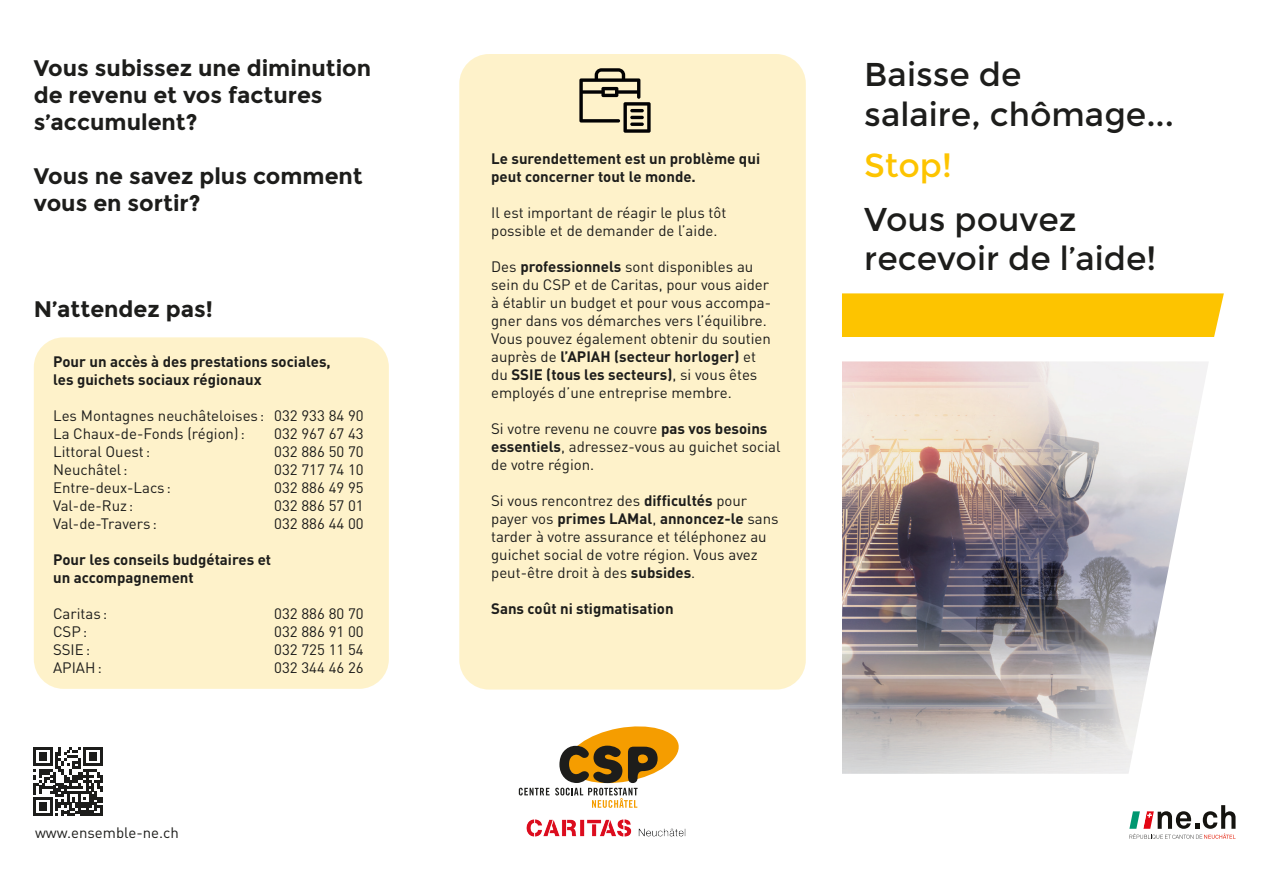
<style>
.page{position:relative;width:1263px;height:893px;background:#fff}
.page>*{position:absolute;margin:0;border:0;box-sizing:border-box;transform-origin:0 0}
.t1{font:33px "Montserrat";color:#1d1d1b}
.t2{font:33px "Montserrat";color:#fdc400}
.t3{font:700 22.5px/27px "Montserrat";color:#1d1d1b}
.t4{font:15px/18px "DIN Pro";color:#1d1d1b}
.t5{font:700 15px/18px "DIN Pro";color:#1d1d1b}
.s1{font-weight:700}
</style>
<div class="page">
<div style="left:459px;top:54px;width:347px;height:636px;background:#fef2ca;border-radius:30px"></div>
<div style="left:842px;top:293px;width:382px;height:44px;background:#fdc400"></div>
<img style="left:526px;top:819px;width:160px;height:18px">
<svg style="left:519px;top:788px;width:30px;height:7px"></svg>
<svg style="left:555px;top:726px;width:124px;height:82px"></svg>
<svg style="left:1129px;top:805px;width:106px;height:34px"></svg>
<img style="left:842px;top:361px;width:366px;height:413px">
<svg style="left:33px;top:747px;width:70px;height:69px"></svg>
<div style="left:34px;top:337px;width:355px;height:352px;background:#fef2ca;border-radius:30px"></div>
<svg style="left:579px;top:68px;width:72px;height:65px"></svg>
<hr style="left:630px;top:123px;width:14px;height:3px;background:#020203;border-radius:2px">
<p class="t3" style="left:34px;top:54px;width:339px">Vous subissez une diminution de revenu et vos factures</p>
<p class="t3" style="left:34px;top:108px;width:165px">s’accumulent?</p>
<p class="t3" style="left:34px;top:162px;width:330px">Vous ne savez plus comment vous en sortir?</p>
<p class="t3" style="left:34px;top:296px;width:181px">N’attendez pas!</p>
<p class="t5" style="left:53px;top:351px;width:279px">Pour un accès à des prestations sociales,</p>
<p class="t5" style="left:53px;top:369px;width:210px">les guichets sociaux régionaux</p>
<p class="t4" style="left:53px;top:405px;width:312px">Les Montagnes neuchâteloises : 032 933 84 90</p>
<p class="t4" style="left:53px;top:423px;width:193px">La Chaux-de-Fonds (région):</p>
<p class="t4" style="left:274px;top:423px;width:91px">032 967 67 43</p>
<p class="t4" style="left:53px;top:441px;width:99px">Littoral Ouest:</p>
<p class="t4" style="left:274px;top:441px;width:91px">032 886 50 70</p>
<p class="t4" style="left:53px;top:459px;width:76px">Neuchâtel:</p>
<p class="t4" style="left:274px;top:459px;width:91px">032 717 74 10</p>
<p class="t4" style="left:53px;top:477px;width:119px">Entre-deux-Lacs :</p>
<p class="t4" style="left:274px;top:477px;width:91px">032 886 49 95</p>
<p class="t4" style="left:53px;top:495px;width:82px">Val-de-Ruz :</p>
<p class="t4" style="left:274px;top:495px;width:91px">032 886 57 01</p>
<p class="t4" style="left:53px;top:513px;width:105px">Val-de-Travers :</p>
<p class="t4" style="left:274px;top:513px;width:91px">032 886 44 00</p>
<p class="t5" style="left:53px;top:549px;width:220px">Pour les conseils budgétaires et</p>
<p class="t5" style="left:53px;top:567px;width:142px">un accompagnement</p>
<p class="t4" style="left:53px;top:603px;width:56px">Caritas :</p>
<p class="t4" style="left:274px;top:603px;width:91px">032 886 80 70</p>
<p class="t4" style="left:53px;top:621px;width:36px">CSP:</p>
<p class="t4" style="left:274px;top:621px;width:91px">032 886 91 00</p>
<p class="t4" style="left:53px;top:639px;width:39px">SSIE:</p>
<p class="t4" style="left:274px;top:639px;width:91px">032 725 11 54</p>
<p class="t4" style="left:53px;top:657px;width:50px">APIAH:</p>
<p class="t4" style="left:274px;top:657px;width:91px">032 344 46 26</p>
<p class="t4" style="left:35px;top:822px;width:145px">www.ensemble-ne.ch</p>
<p class="t5" style="left:491px;top:148px;width:270px">Le surendettement est un problème qui peut concerner tout le monde.</p>
<p class="t4" style="left:491px;top:202px;width:237px">Il est important de réagir le plus tôt</p>
<p class="t4" style="left:491px;top:220px;width:228px">possible et de demander de l’aide.</p>
<p class="t4" style="left:491px;top:256px;width:282px">Des <span class="s1">professionnels</span> sont disponibles au sein du CSP et de Caritas, pour vous aider à établir un budget et pour vous accompa&shy;gner dans vos démarches vers l’équilibre.<br>Vous pouvez également obtenir du soutien auprès de <span class="s1">l’APIAH (secteur horloger)</span> et du <span class="s1">SSIE (tous les secteurs)</span>, si vous êtes employés d’une entreprise membre.</p>
<p class="t4" style="left:491px;top:418px;width:291px">Si votre revenu ne couvre <span class="s1">pas vos besoins essentiels</span>, adressez-vous au guichet social de votre région.</p>
<p class="t4" style="left:491px;top:490px;width:289px">Si vous rencontrez des <span class="s1">difficultés</span> pour payer vos <span class="s1">primes LAMal</span>, <span class="s1">annoncez-le</span> sans tarder à votre assurance et téléphonez au guichet social de votre région. Vous avez peut-être droit à des <span class="s1">subsides</span>.</p>
<p class="t5" style="left:491px;top:598px;width:184px">Sans coût ni stigmatisation</p>
<p class="t1" style="left:864px;top:55px;width:159px">Baisse de</p>
<p class="t1" style="left:864px;top:95px;width:311px">salaire, chômage...</p>
<p class="t2" style="left:864px;top:146px;width:89px">Stop!</p>
<p class="t1" style="left:864px;top:200px;width:214px">Vous pouvez</p>
<p class="t1" style="left:864px;top:240px;width:293px">recevoir de l’aide!</p>
</div>
